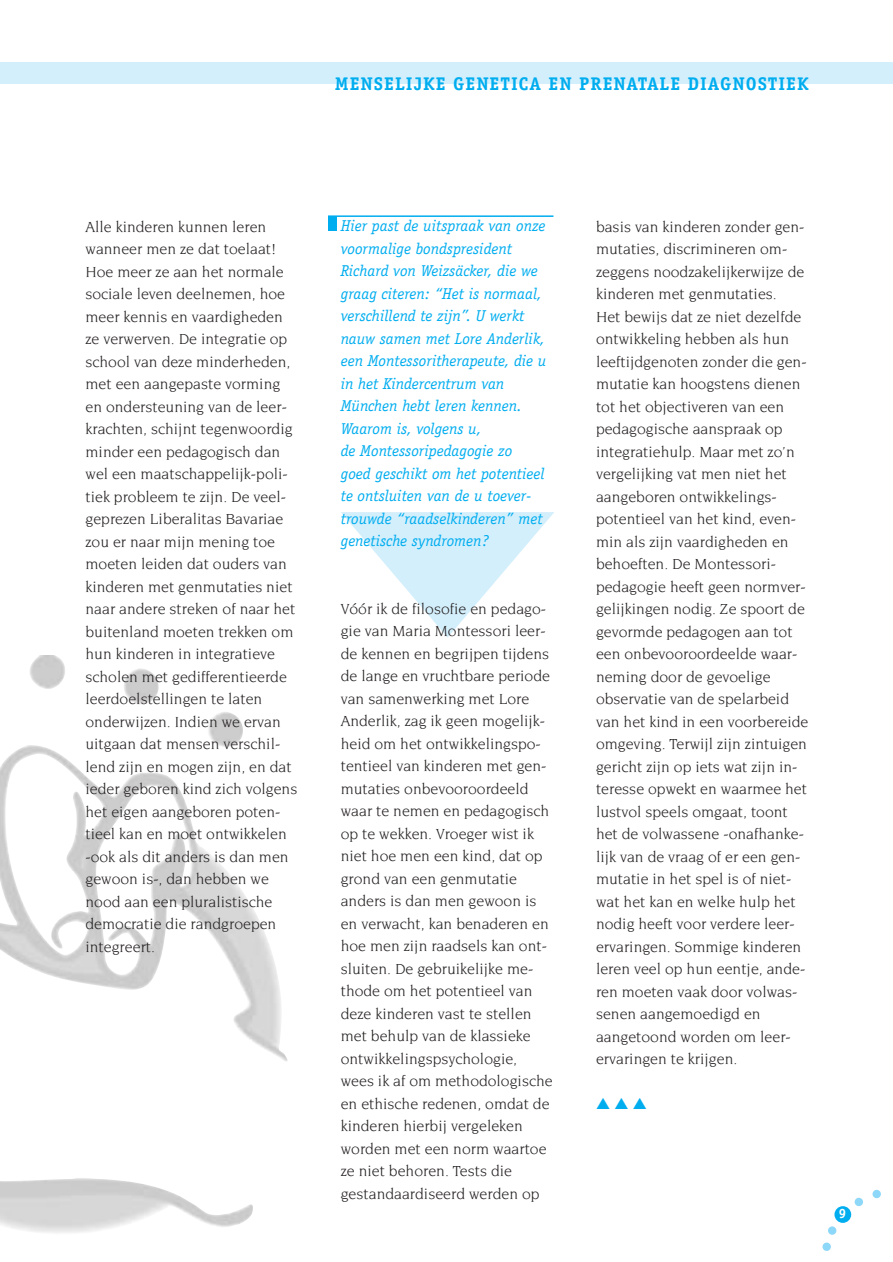
<style>
.page{position:relative;width:893px;height:1262px;background:#fff}
.page>*{position:absolute;margin:0;border:0;box-sizing:border-box;transform-origin:0 0}
.t1{font:700 18.3px "Officina Serif";letter-spacing:.055em;color:#00adef}
.t2{font:15.75px/22.5px "Novarese";color:#231f1f}
.t3{font:italic 15.75px/22.5px "Officina Serif";color:#00adef}
.t4{font:15.75px "Zapf Dingbats";color:#00adef}
.t5{font:700 13.5px "Officina Sans";color:#fff}
</style>
<div class="page">
<img style="left:0;top:655px;width:279px;height:328px">
<svg style="left:341px;top:512px;width:213px;height:125px"></svg>
<div style="left:834px;top:1206px;width:17px;height:16px;background:#00adef;border-radius:50%"></div>
<div style="left:872px;top:1189px;width:8px;height:9px;background:#8dd7f8;border-radius:50%"></div>
<div style="left:854px;top:1197px;width:9px;height:9px;background:#8dd7f8;border-radius:50%"></div>
<div style="left:828px;top:1226px;width:8px;height:8px;background:#8dd7f8;border-radius:50%"></div>
<div style="left:822px;top:1242px;width:8px;height:8px;background:#8dd7f8;border-radius:50%"></div>
<div style="left:0;top:62px;width:892px;height:22px;background:#d4effc"></div>
<hr style="left:328px;top:215px;width:225px;height:2px;background:#00adef">
<div style="left:328px;top:216px;width:8px;height:15px;background:#00adef"></div>
<p class="t1" style="left:335px;top:77px;width:475px">MENSELIJKE GENETICA EN PRENATALE DIAGNOSTIEK</p>
<p class="t2" style="left:85px;top:216px;width:213px">Alle kinderen kunnen leren wanneer men ze dat toelaat!<br>Hoe meer ze aan het normale sociale leven deelnemen, hoe meer kennis en vaardigheden ze verwerven. De integratie op school van deze minderheden, met een aangepaste vorming en ondersteuning van de leer&shy;krachten, schijnt tegenwoordig minder een pedagogisch dan wel een maatschappelijk-poli&shy;tiek probleem te zijn. De veel&shy;geprezen Liberalitas Bavariae zou er naar mijn mening toe moeten leiden dat ouders van kinderen met genmutaties niet naar andere streken of naar het buitenland moeten trekken om hun kinderen in integratieve scholen met gedifferentieerde leerdoelstellingen te laten onderwijzen. Indien we ervan uitgaan dat mensen verschil&shy;lend zijn en mogen zijn, en dat ieder geboren kind zich volgens het eigen aangeboren poten&shy;tieel kan en moet ontwikkelen -ook als dit anders is dan men gewoon is-, dan hebben we nood aan een pluralistische democratie die randgroepen integreert.</p>
<p class="t3" style="left:341px;top:216px;width:207px">Hier past de uitspraak van onze voormalige bondspresident<br>Richard von Weizsäcker, die we graag citeren: “Het is normaal, verschillend te zijn”. U werkt nauw samen met Lore Anderlik, een Montessoritherapeute, die u in het Kindercentrum van<br>München hebt leren kennen.<br>Waarom is, volgens u,<br>de Montessoripedagogie zo<br>goed geschikt om het potentieel te ontsluiten van de u toever&shy;trouwde “raadselkinderen” met genetische syndromen?</p>
<p class="t2" style="left:341px;top:598px;width:213px">Vóór ik de filosofie en pedago&shy;gie van Maria Montessori leer&shy;de kennen en begrijpen tijdens de lange en vruchtbare periode van samenwerking met Lore<br>Anderlik, zag ik geen mogelijk&shy;heid om het ontwikkelingspo&shy;tentieel van kinderen met gen&shy;mutaties onbevooroordeeld waar te nemen en pedagogisch op te wekken. Vroeger wist ik niet hoe men een kind, dat op grond van een genmutatie anders is dan men gewoon is en verwacht, kan benaderen en hoe men zijn raadsels kan ont&shy;sluiten. De gebruikelijke me&shy;thode om het potentieel van deze kinderen vast te stellen met behulp van de klassieke ontwikkelingspsychologie, wees ik af om methodologische en ethische redenen, omdat de kinderen hierbij vergeleken worden met een norm waartoe ze niet behoren. Tests die gestandaardiseerd werden op</p>
<p class="t2" style="left:596px;top:216px;width:214px">basis van kinderen zonder gen&shy;mutaties, discrimineren om&shy;zeggens noodzakelijkerwijze de kinderen met genmutaties.<br>Het bewijs dat ze niet dezelfde ontwikkeling hebben als hun leeftijdgenoten zonder die gen&shy;mutatie kan hoogstens dienen tot het objectiveren van een pedagogische aanspraak op integratiehulp. Maar met zo’n vergelijking vat men niet het aangeboren ontwikkelings&shy;potentieel van het kind, even&shy;min als zijn vaardigheden en behoeften. De Montessori&shy;pedagogie heeft geen normver&shy;gelijkingen nodig. Ze spoort de gevormde pedagogen aan tot een onbevooroordeelde waar&shy;neming door de gevoelige observatie van de spelarbeid van het kind in een voorbereide omgeving. Terwijl zijn zintuigen gericht zijn op iets wat zijn in&shy;teresse opwekt en waarmee het lustvol speels omgaat, toont het de volwassene -onafhanke&shy;lijk van de vraag of er een gen&shy;mutatie in het spel is of niet&shy;wat het kan en welke hulp het nodig heeft voor verdere leer&shy;ervaringen. Sommige kinderen leren veel op hun eentje, ande&shy;ren moeten vaak door volwas&shy;senen aangemoedigd en aangetoond worden om leer&shy;ervaringen te krijgen.</p>
<p class="t4" style="left:596px;top:1096px;width:52px">▲ ▲ ▲</p>
<p class="t5" style="left:839px;top:1208px;width:9px">9</p>
</div>
